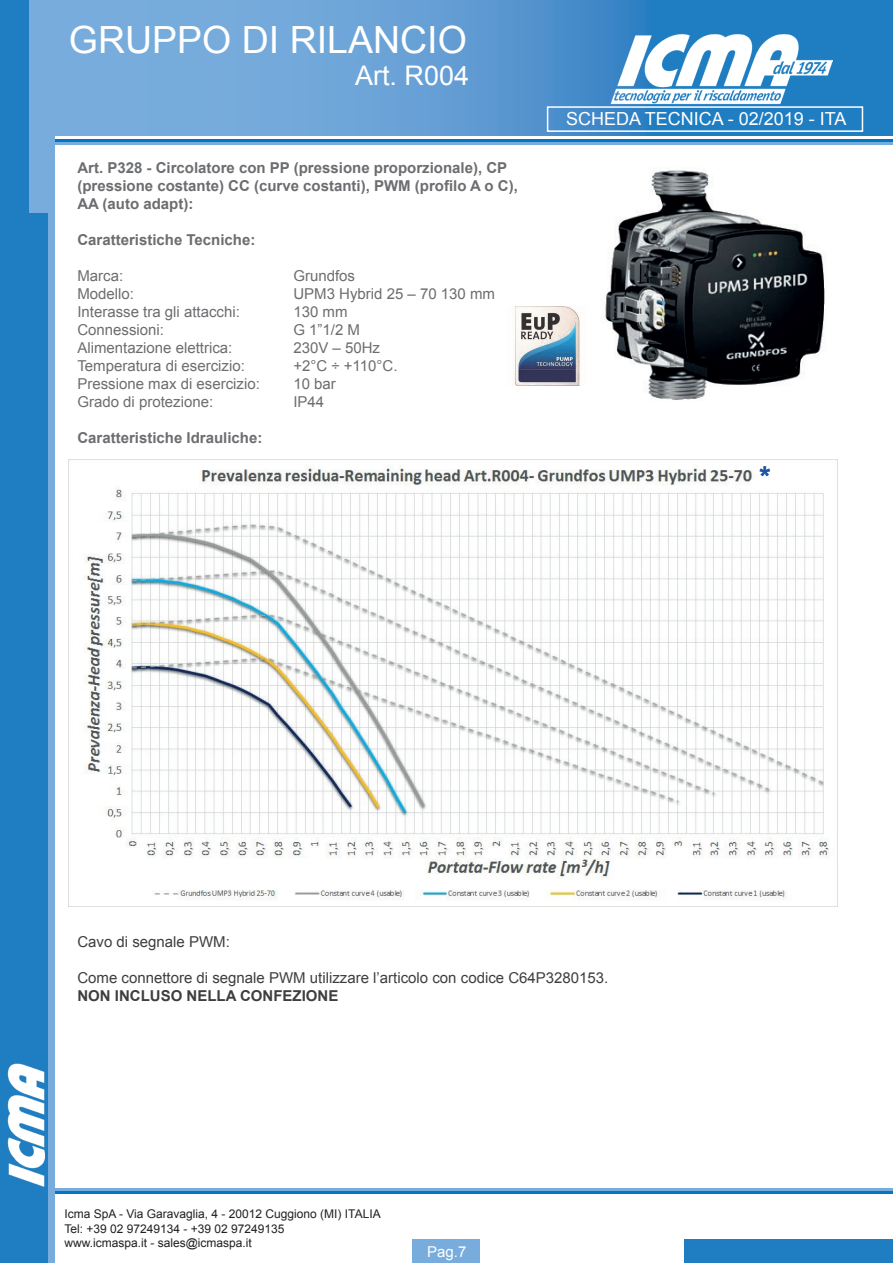
<style>
.page{position:relative;width:893px;height:1263px;background:#fff}
.page>*{position:absolute;margin:0;border:0;box-sizing:border-box;transform-origin:0 0}
.t1{font:37.5px "Arial";color:#fff}
.t2{font:700 28.8px "Arial";color:#1e56a6}
.t3{font:27px "Arial";color:#fff}
.t4{font:18px "Arial";color:#fff}
.t5{font:15px "Arial";color:#6c6d70}
.t6{font:700 15px/18px "Arial";color:#6c6d70}
.t7{font:15px "Arial";color:#3e3e3f}
.t8{font:700 15px "Arial";color:#3e3e3f}
.t9{font:15px "Arial";color:#fff}
.t10{font:12px/14.4px "Arial";color:#231f20}
</style>
<div class="page">
<svg style="left:54px;top:0;width:839px;height:136px;background:#5e9cd3"></svg>
<hr style="left:40px;top:1188px;width:853px;height:2px;background:#78acdc">
<hr style="left:40px;top:1191px;width:853px;height:2px;background:#0077c0">
<hr style="left:42px;top:142px;width:851px;height:2px;background:#78acdc">
<hr style="left:42px;top:139px;width:851px;height:2px;background:#0077c0">
<svg style="left:28px;top:0;width:26px;height:1263px;background:#6fa7d9"></svg>
<div style="left:0;top:213px;width:47px;height:1050px;background:#1f7ec2"></div>
<div style="left:0;top:0;width:28px;height:214px;background:#1f7ec2"></div>
<img style="left:605px;top:18px;width:228px;height:111px">
<img style="left:7px;top:1064px;width:37px;height:123px">
<div style="left:412px;top:1239px;width:68px;height:24px;background:#78acdc"></div>
<div style="left:685px;top:1239px;width:208px;height:24px;background:#1f7ec2"></div>
<div style="left:547px;top:106px;width:316px;height:26px;border:2px solid #fff"></div>
<img style="left:605px;top:170px;width:220px;height:230px">
<img style="left:514px;top:306px;width:67px;height:80px">
<img style="left:69px;top:459px;width:769px;height:447px">
<h1 class="t1" style="left:69px;top:15px;width:399px">GRUPPO DI RILANCIO</h1>
<h3 class="t3" style="left:355px;top:58px;width:116px">Art. R004</h3>
<p class="t6" style="left:77px;top:159px;width:442px">Art. P328 - Circolatore con PP (pressione proporzionale), CP (pressione costante) CC (curve costanti), PWM (profilo A o C),<br>AA (auto adapt):</p>
<p class="t6" style="left:77px;top:231px;width:180px">Caratteristiche Tecniche:</p>
<p class="t5" style="left:77px;top:266px;width:47px">Marca:</p>
<p class="t5" style="left:293px;top:266px;width:63px">Grundfos</p>
<p class="t5" style="left:77px;top:284px;width:58px">Modello:</p>
<p class="t5" style="left:293px;top:284px;width:203px">UPM3 Hybrid 25 – 70 130 mm</p>
<p class="t5" style="left:77px;top:302px;width:164px">Interasse tra gli attacchi:</p>
<p class="t5" style="left:293px;top:302px;width:56px">130 mm</p>
<p class="t5" style="left:77px;top:320px;width:88px">Connessioni:</p>
<p class="t5" style="left:293px;top:320px;width:68px">G 1”1/2 M</p>
<p class="t5" style="left:77px;top:338px;width:157px">Alimentazione elettrica:</p>
<p class="t5" style="left:293px;top:338px;width:88px">230V – 50Hz</p>
<p class="t5" style="left:77px;top:356px;width:169px">Temperatura di esercizio:</p>
<p class="t5" style="left:293px;top:356px;width:106px">+2°C ÷ +110°C.</p>
<p class="t5" style="left:77px;top:374px;width:184px">Pressione max di esercizio:</p>
<p class="t5" style="left:293px;top:374px;width:44px">10 bar</p>
<p class="t5" style="left:77px;top:392px;width:137px">Grado di protezione:</p>
<p class="t5" style="left:293px;top:392px;width:32px">IP44</p>
<p class="t6" style="left:77px;top:429px;width:187px">Caratteristiche Idrauliche:</p>
<p class="t4" style="left:566px;top:107px;width:282px">SCHEDA TECNICA - 02/2019 - ITA</p>
<h2 class="t2" style="left:759px;top:458px;width:13px">*</h2>
<p class="t7" style="left:77px;top:932px;width:154px">Cavo di segnale PWM:</p>
<p class="t7" style="left:77px;top:968px;width:533px">Come connettore di segnale PWM utilizzare l’articolo con codice C64P3280153.</p>
<p class="t8" style="left:77px;top:986px;width:263px">NON INCLUSO NELLA CONFEZIONE</p>
<p class="t10" style="left:64px;top:1207px;width:318px">Icma SpA - Via Garavaglia, 4 - 20012 Cuggiono (MI) ITALIA<br>Tel: +39 02 97249134 - +39 02 97249135<br>www.icmaspa.it - sales@icmaspa.it</p>
<p class="t9" style="left:427px;top:1242px;width:41px">Pag.7</p>
</div>
